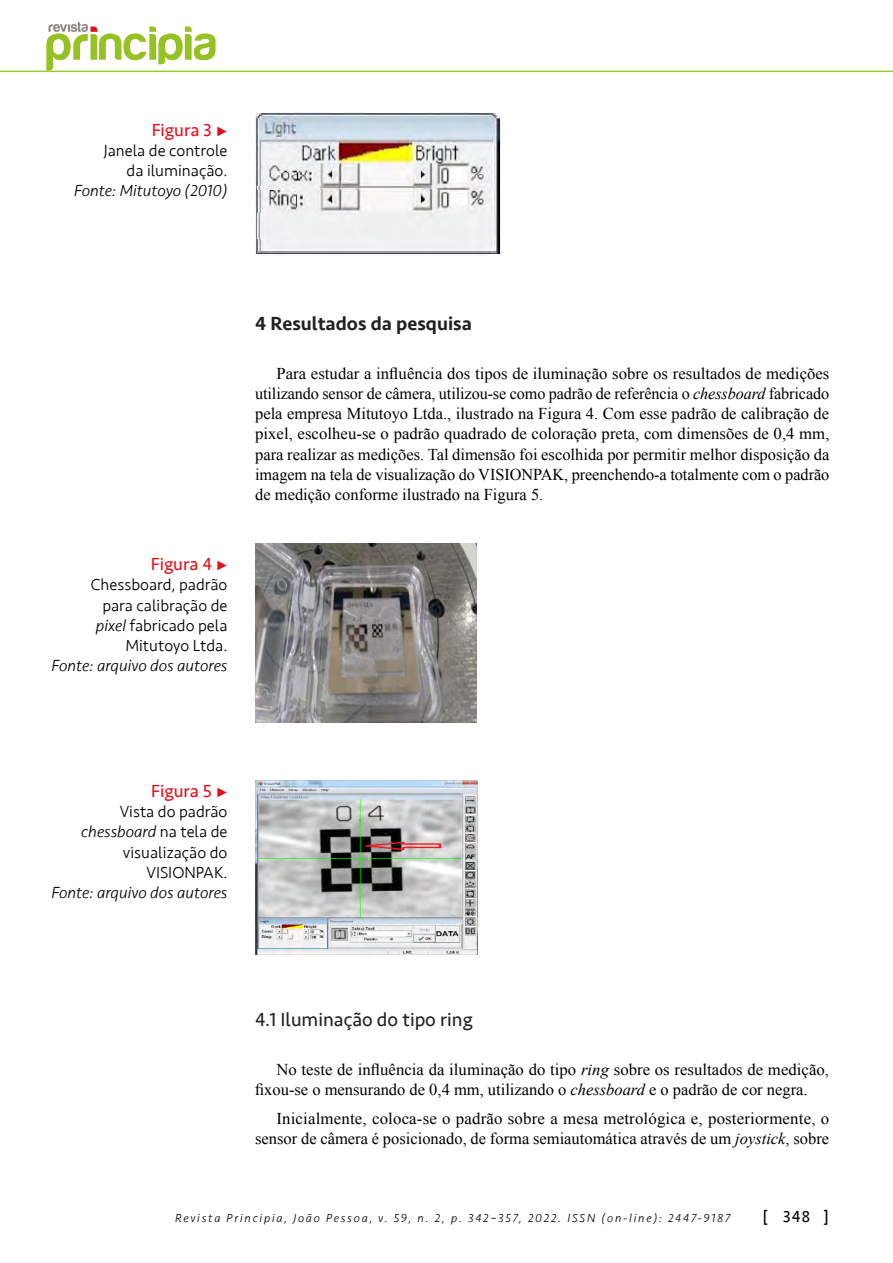
<style>
.page{position:relative;width:893px;height:1263px;background:#fff}
.page>*{position:absolute;margin:0;border:0;box-sizing:border-box;transform-origin:0 0}
.t1{font:19.5px "Seravek";color:#212121}
.t2{font:500 19.5px "Seravek";color:#212121}
.t3{font:18px "Seravek";color:#e2101a}
.t4{font:16.5px/20.2px "Times New Roman";color:#000;text-align:justify}
.t5{font:300 16.5px/20.2px "Seravek";color:#000;text-align:right}
.t6{font:italic 300 16.5px "Seravek";color:#000}
.t7{font:16.5px "Seravek";color:#000}
.t8{font:italic 300 12px "Seravek";letter-spacing:.15em;color:#000}
.s1{font-style:italic}
</style>
<div class="page">
<hr style="left:0;top:71px;width:893px;height:1px;background:#9c3">
<img style="left:255px;top:113px;width:247px;height:142px">
<img style="left:255px;top:544px;width:222px;height:179px">
<img style="left:255px;top:780px;width:223px;height:174px">
<svg style="left:46px;top:22px;width:170px;height:49px"></svg>
<p class="t3" style="left:152px;top:116px;width:77px">Figura 3 •</p>
<p class="t5" style="left:104px;top:141px;width:125px">Janela de controle da iluminação.</p>
<p class="t6" style="left:74px;top:181px;width:155px">Fonte: Mitutoyo (2010)</p>
<p class="t3" style="left:151px;top:550px;width:78px">Figura 4 •</p>
<p class="t5" style="left:91px;top:575px;width:138px">Chessboard, padrão para calibração de <span class="s1">pixel</span> fabricado pela<br>Mitutoyo Ltda.</p>
<p class="t6" style="left:52px;top:656px;width:177px">Fonte: arquivo dos autores</p>
<p class="t2" style="left:255px;top:311px;width:218px">4 Resultados da pesquisa</p>
<p class="t4" style="left:255px;top:363px;width:576px;text-indent:21px">Para estudar a influência dos tipos de iluminação sobre os resultados de medições utilizando sensor de câmera, utilizou-se como padrão de referência o <span class="s1">chessboard</span> fabricado pela empresa Mitutoyo Ltda., ilustrado na Figura 4. Com esse padrão de calibração de pixel, escolheu-se o padrão quadrado de coloração preta, com dimensões de 0,4 mm, para realizar as medições. Tal dimensão foi escolhida por permitir melhor disposição da imagem na tela de visualização do VISIONPAK, preenchendo-a totalmente com o padrão de medição conforme ilustrado na Figura 5.</p>
<p class="t3" style="left:151px;top:777px;width:78px">Figura 5 •</p>
<p class="t5" style="left:81px;top:802px;width:148px">Vista do padrão <span class="s1">chessboard</span> na tela de visualização do<br>VISIONPAK.</p>
<p class="t6" style="left:52px;top:883px;width:177px">Fonte: arquivo dos autores</p>
<p class="t1" style="left:255px;top:1004px;width:219px">4.1 Iluminação do tipo ring</p>
<p class="t4" style="left:255px;top:1059px;width:575px;text-indent:21px">No teste de influência da iluminação do tipo <span class="s1">ring</span> sobre os resultados de medição, fixou-se o mensurando de 0,4 mm, utilizando o <span class="s1">chessboard</span> e o padrão de cor negra.</p>
<p class="t4" style="left:255px;top:1108px;width:576px;text-align:right">Inicialmente, coloca-se o padrão sobre a mesa metrológica e, posteriormente, o sensor de câmera é posicionado, de forma semiautomática através de um <span class="s1">joystick</span>, sobre</p>
<p class="t8" style="left:175px;top:1211px;width:557px">Revista Principia, João Pessoa, v. 59, n. 2, p. 342–357, 2022. ISSN (on-line): 2447-9187</p>
<p class="t7" style="left:762px;top:1204px;width:68px">[ 348 ]</p>
</div>
